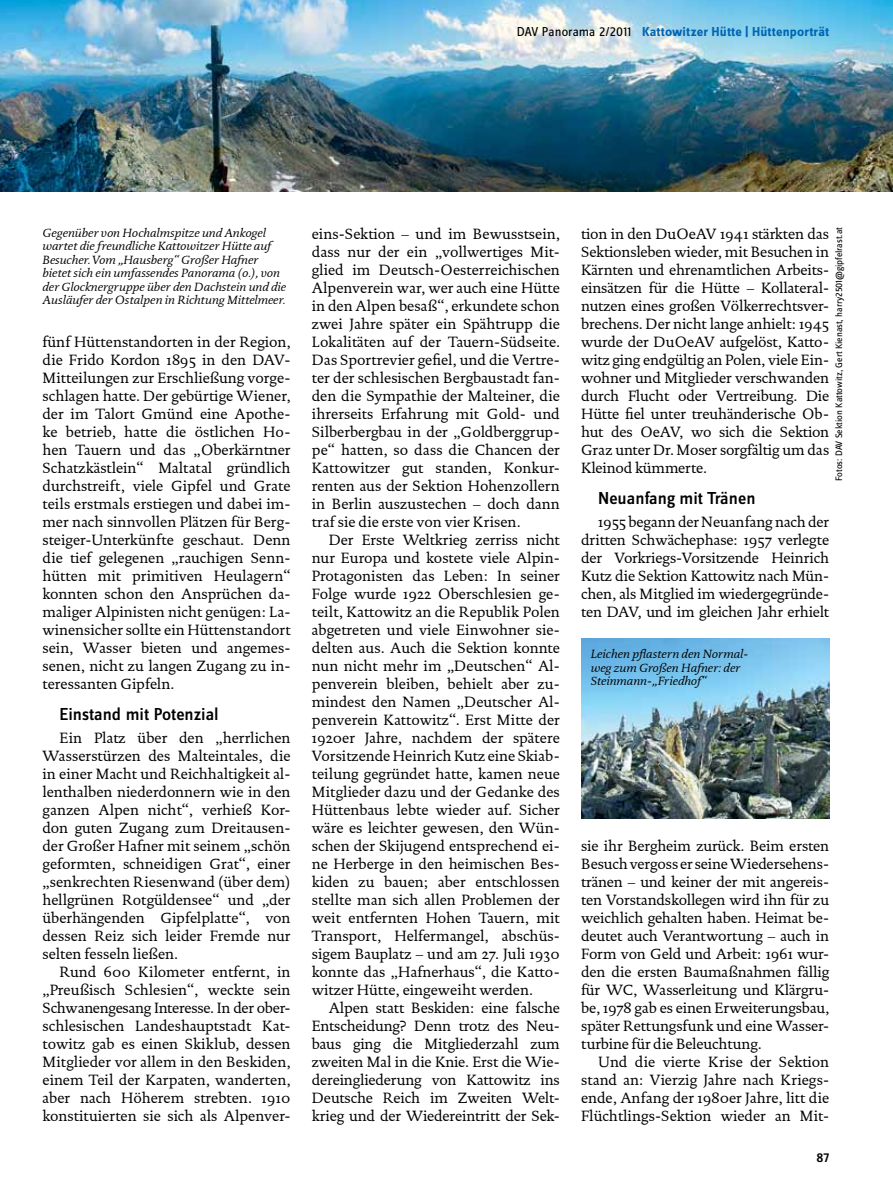
<style>
.page{position:relative;width:893px;height:1191px;background:#fff}
.page>*{position:absolute;margin:0;border:0;box-sizing:border-box;transform-origin:0 0}
.t1{font:500 18px "Zine Sans Dis";color:#000}
.t2{font:15px/18px "DTL Documenta ST";color:#000;text-align:justify}
.t3{font:700 13.5px "Zine Sans Dis";letter-spacing:.01em;color:#0066b3}
.t4{font:500 13.5px "Zine Sans Dis";color:#000}
.t5{font:italic 12px/13.5px "DTL Documenta ST";color:#000}
.t6{font:9.75px "Zine Sans Dis";color:#000}
.s1{font-weight:400;color:#000}
</style>
<div class="page">
<img style="left:0;top:0;width:893px;height:191px">
<img style="left:581px;top:638px;width:248px;height:180px">
<p class="t3" style="left:517px;top:25px;width:314px"><span class="s1">DAV Panorama 2/2011</span> Kattowitzer Hütte | Hüttenporträt</p>
<p class="t5" style="left:43px;top:226px;width:245px">Gegenüber von Hochalmspitze und Ankogel wartet die freundliche Kattowitzer Hütte auf Besucher. Vom „Hausberg“ Großer Hafner bietet sich ein umfassendes Panorama (o.), von der Glocknergruppe über den Dachstein und die Ausläufer der Ostalpen in Richtung Mittelmeer.</p>
<p class="t2" style="left:43px;top:333px;width:250px">fünf Hüttenstandorten in der Region, die Frido Kordon 1895 in den DAV-Mitteilungen zur Erschließung vorge&shy;schlagen hatte. Der gebürtige Wiener, der im Talort Gmünd eine Apothe&shy;ke betrieb, hatte die östlichen Ho&shy;hen Tauern und das „Oberkärntner Schatzkästlein“ Maltatal gründlich durchstreift, viele Gipfel und Grate teils erstmals erstiegen und dabei im&shy;mer nach sinnvollen Plätzen für Berg&shy;steiger-Unterkünfte geschaut. Denn die tief gelegenen „rauchigen Senn&shy;hütten mit primitiven Heulagern“ konnten schon den Ansprüchen da&shy;maliger Alpinisten nicht genügen: La&shy;winensicher sollte ein Hüttenstandort sein, Wasser bieten und angemes&shy;senen, nicht zu langen Zugang zu in&shy;teressanten Gipfeln.</p>
<p class="t1" style="left:60px;top:705px;width:161px">Einstand mit Potenzial</p>
<p class="t2" style="left:43px;top:729px;width:250px;text-indent:17px">Ein Platz über den „herrlichen Wasserstürzen des Malteintales, die in einer Macht und Reichhaltigkeit al&shy;lenthalben niederdonnern wie in den ganzen Alpen nicht“, verhieß Kor&shy;don guten Zugang zum Dreitausen&shy;der Großer Hafner mit seinem „schön geformten, schneidigen Grat“, einer „senkrechten Riesenwand (über dem) hellgrünen Rotgüldensee“ und „der überhängenden Gipfelplatte“, von dessen Reiz sich leider Fremde nur selten fesseln ließen.</p>
<p class="t2" style="left:43px;top:963px;width:250px;text-indent:17px">Rund 600 Kilometer entfernt, in „Preußisch Schlesien“, weckte sein Schwanengesang Interesse. In der ober&shy;schlesischen Landeshauptstadt Kat&shy;towitz gab es einen Skiklub, dessen Mitglieder vor allem in den Beskiden, einem Teil der Karpaten, wanderten, aber nach Höherem strebten. 1910 konstituierten sie sich als Alpenver-</p>
<p class="t2" style="left:312px;top:225px;width:250px">eins-Sektion – und im Bewusstsein, dass nur der ein „vollwertiges Mit&shy;glied im Deutsch-Oesterreichischen Alpenverein war, wer auch eine Hütte in den Alpen besaß“, erkundete schon zwei Jahre später ein Spähtrupp die Lokalitäten auf der Tauern-Südseite.<br>Das Sportrevier gefiel, und die Vertre&shy;ter der schlesischen Bergbaustadt fan&shy;den die Sympathie der Malteiner, die ihrerseits Erfahrung mit Gold- und Silberbergbau in der „Goldberggrup&shy;pe“ hatten, so dass die Chancen der Kattowitzer gut standen, Konkur&shy;renten aus der Sektion Hohenzollern in Berlin auszustechen – doch dann traf sie die erste von vier Krisen.</p>
<p class="t2" style="left:312px;top:531px;width:250px;text-indent:17px">Der Erste Weltkrieg zerriss nicht nur Europa und kostete viele Alpin-Protagonisten das Leben: In seiner Folge wurde 1922 Oberschlesien ge&shy;teilt, Kattowitz an die Republik Polen abgetreten und viele Einwohner sie&shy;delten aus. Auch die Sektion konnte nun nicht mehr im „Deutschen“ Al&shy;penverein bleiben, behielt aber zu&shy;mindest den Namen „Deutscher Al&shy;penverein Kattowitz“. Erst Mitte der 1920er Jahre, nachdem der spätere Vorsitzende Heinrich Kutz eine Skiab&shy;teilung gegründet hatte, kamen neue Mitglieder dazu und der Gedanke des Hüttenbaus lebte wieder auf. Sicher wäre es leichter gewesen, den Wün&shy;schen der Skijugend entsprechend ei&shy;ne Herberge in den heimischen Bes&shy;kiden zu bauen; aber entschlossen stellte man sich allen Problemen der weit entfernten Hohen Tauern, mit Transport, Helfermangel, abschüs&shy;sigem Bauplatz – und am 27. Juli 1930 konnte das „Hafnerhaus“, die Katto&shy;witzer Hütte, eingeweiht werden.</p>
<p class="t2" style="left:312px;top:999px;width:250px;text-indent:17px">Alpen statt Beskiden: eine falsche Entscheidung? Denn trotz des Neu&shy;baus ging die Mitgliederzahl zum zweiten Mal in die Knie. Erst die Wie&shy;dereingliederung von Kattowitz ins Deutsche Reich im Zweiten Welt&shy;krieg und der Wiedereintritt der Sek-</p>
<p class="t2" style="left:581px;top:225px;width:250px">tion in den DuOeAV 1941 stärkten das Sektionsleben wieder, mit Besuchen in Kärnten und ehrenamtlichen Arbeits&shy;einsätzen für die Hütte – Kollateral&shy;nutzen eines großen Völkerrechtsver&shy;brechens. Der nicht lange anhielt: 1945 wurde der DuOeAV aufgelöst, Katto&shy;witz ging endgültig an Polen, viele Ein&shy;wohner und Mitglieder verschwanden durch Flucht oder Vertreibung. Die Hütte fiel unter treuhänderische Ob&shy;hut des OeAV, wo sich die Sektion Graz unter Dr. Moser sorgfältig um das Kleinod kümmerte.</p>
<p class="t1" style="left:598px;top:489px;width:159px">Neuanfang mit Tränen</p>
<p class="t2" style="left:581px;top:513px;width:250px;text-indent:17px">1955 begann der Neuanfang nach der dritten Schwächephase: 1957 verlegte der Vorkriegs-Vorsitzende Heinrich Kutz die Sektion Kattowitz nach Mün&shy;chen, als Mitglied im wiedergegründe&shy;ten DAV, und im gleichen Jahr erhielt</p>
<p class="t6" style="left:834px;top:481px;width:255px;rotate:-90deg">Fotos: DAV Sektion Kattowitz, Gert Kienast, harry2501@gipfelrast.at</p>
<p class="t5" style="left:591px;top:647px;width:159px">Leichen pflastern den Normal&shy;weg zum Großen Hafner: der<br>Steinmann-„Friedhof“</p>
<p class="t2" style="left:581px;top:837px;width:250px">sie ihr Bergheim zurück. Beim ersten Besuch vergoss er seine Wiedersehens&shy;tränen – und keiner der mit angereis&shy;ten Vorstandskollegen wird ihn für zu weichlich gehalten haben. Heimat be&shy;deutet auch Verantwortung – auch in Form von Geld und Arbeit: 1961 wur&shy;den die ersten Baumaßnahmen fällig für WC, Wasserleitung und Klärgru&shy;be, 1978 gab es einen Erweiterungsbau, später Rettungsfunk und eine Wasser&shy;turbine für die Beleuchtung.</p>
<p class="t2" style="left:581px;top:1053px;width:250px;text-indent:17px">Und die vierte Krise der Sektion stand an: Vierzig Jahre nach Kriegs&shy;ende, Anfang der 1980er Jahre, litt die Flüchtlings-Sektion wieder an Mit-</p>
<p class="t4" style="left:816px;top:1150px;width:14px">87</p>
</div>
